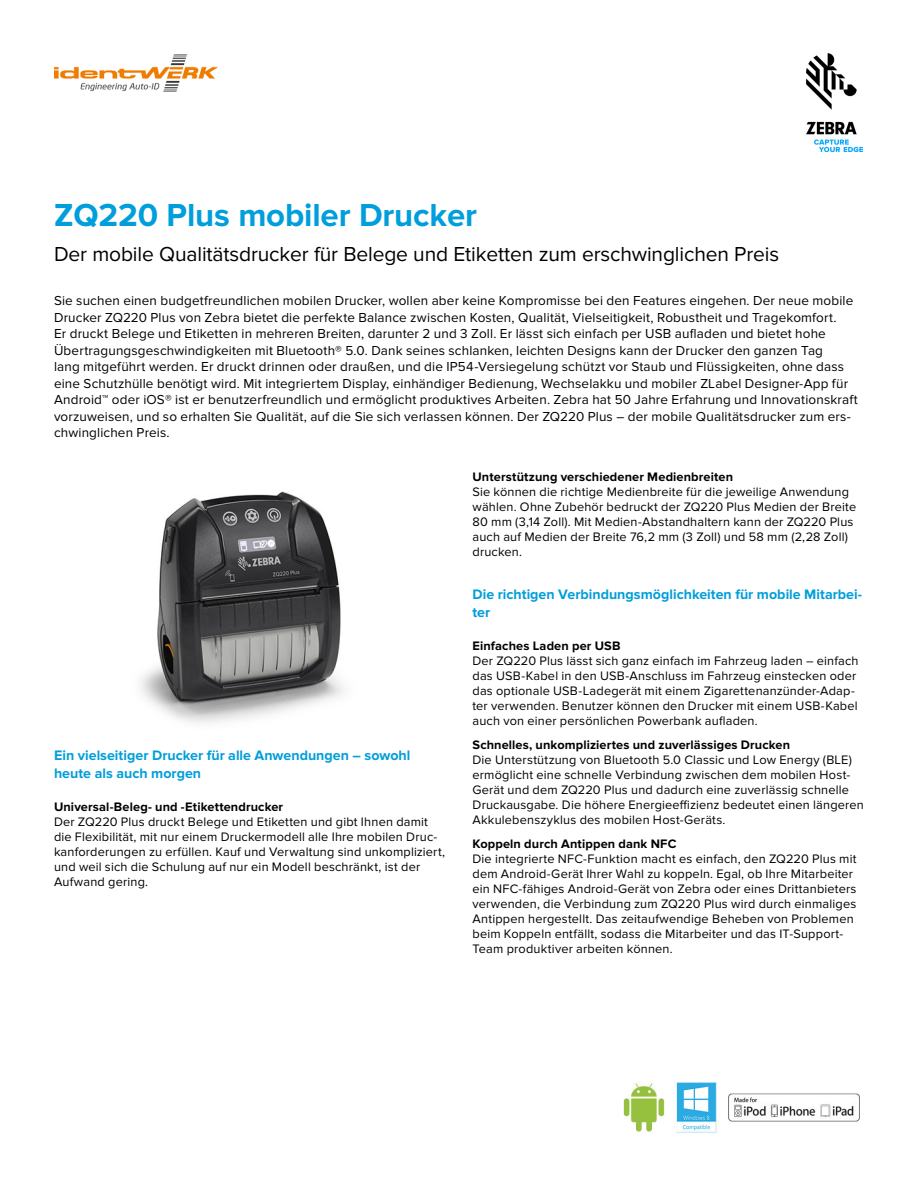
<style>
.page{position:relative;width:918px;height:1188px;background:#fff}
.page>*{position:absolute;margin:0;border:0;box-sizing:border-box;transform-origin:0 0}
.t1{font:700 33px "Proxima Nova";letter-spacing:-.005em;color:#009edb}
.t2{font:21px "Proxima Nova";letter-spacing:-.005em;color:#000}
.t3{font:700 14.25px/17.2px "Proxima Nova";color:#009edb}
.t4{font:13.5px/16.5px "Proxima Nova";letter-spacing:.01em;color:#000}
.t5{font:12.75px/15px "Proxima Nova";letter-spacing:.015em;color:#000}
.t6{font:700 12.75px "Proxima Nova";letter-spacing:.01em;color:#000}
</style>
<div class="page">
<img style="left:806px;top:54px;width:56px;height:97px">
<img style="left:623px;top:1082px;width:237px;height:51px">
<img style="left:140px;top:491px;width:204px;height:232px">
<img style="left:54px;top:54px;width:163px;height:38px">
<h1 class="t1" style="left:54px;top:196px;width:424px">ZQ220 Plus mobiler Drucker</h1>
<h2 class="t2" style="left:54px;top:242px;width:727px">Der mobile Qualitätsdrucker für Belege und Etiketten zum erschwinglichen Preis</h2>
<p class="t4" style="left:54px;top:293px;width:805px">Sie suchen einen budgetfreundlichen mobilen Drucker, wollen aber keine Kompromisse bei den Features eingehen. Der neue mobile Drucker ZQ220 Plus von Zebra bietet die perfekte Balance zwischen Kosten, Qualität, Vielseitigkeit, Robustheit und Tragekomfort.<br>Er druckt Belege und Etiketten in mehreren Breiten, darunter 2 und 3 Zoll. Er lässt sich einfach per USB aufladen und bietet hohe Übertragungsgeschwindigkeiten mit Bluetooth® 5.0. Dank seines schlanken, leichten Designs kann der Drucker den ganzen Tag<br>lang mitgeführt werden. Er druckt drinnen oder draußen, und die IP54-Versiegelung schützt vor Staub und Flüssigkeiten, ohne dass eine Schutzhülle benötigt wird. Mit integriertem Display, einhändiger Bedienung, Wechselakku und mobiler ZLabel Designer-App für Android™ oder iOS® ist er benutzerfreundlich und ermöglicht produktives Arbeiten. Zebra hat 50 Jahre Erfahrung und Innovationskraft vorzuweisen, und so erhalten Sie Qualität, auf die Sie sich verlassen können. Der ZQ220 Plus – der mobile Qualitätsdrucker zum ers&shy;chwinglichen Preis.</p>
<p class="t3" style="left:54px;top:747px;width:358px">Ein vielseitiger Drucker für alle Anwendungen – sowohl heute als auch morgen</p>
<p class="t6" style="left:54px;top:799px;width:231px">Universal-Beleg- und -Etikettendrucker</p>
<p class="t5" style="left:54px;top:814px;width:393px">Der ZQ220 Plus druckt Belege und Etiketten und gibt Ihnen damit die Flexibilität, mit nur einem Druckermodell alle Ihre mobilen Druc&shy;kanforderungen zu erfüllen. Kauf und Verwaltung sind unkompliziert, und weil sich die Schulung auf nur ein Modell beschränkt, ist der Aufwand gering.</p>
<p class="t6" style="left:473px;top:469px;width:262px">Unterstützung verschiedener Medienbreiten</p>
<p class="t5" style="left:473px;top:484px;width:385px">Sie können die richtige Medienbreite für die jeweilige Anwendung wählen. Ohne Zubehör bedruckt der ZQ220 Plus Medien der Breite 80 mm (3,14 Zoll). Mit Medien-Abstandhaltern kann der ZQ220 Plus auch auf Medien der Breite 76,2 mm (3 Zoll) und 58 mm (2,28 Zoll) drucken.</p>
<p class="t3" style="left:472px;top:586px;width:391px">Die richtigen Verbindungsmöglichkeiten für mobile Mitarbei&shy;ter</p>
<p class="t6" style="left:472px;top:638px;width:150px">Einfaches Laden per USB</p>
<p class="t5" style="left:472px;top:653px;width:388px">Der ZQ220 Plus lässt sich ganz einfach im Fahrzeug laden – einfach das USB-Kabel in den USB-Anschluss im Fahrzeug einstecken oder das optionale USB-Ladegerät mit einem Zigarettenanzünder-Adap&shy;ter verwenden. Benutzer können den Drucker mit einem USB-Kabel auch von einer persönlichen Powerbank aufladen.</p>
<p class="t6" style="left:472px;top:737px;width:319px">Schnelles, unkompliziertes und zuverlässiges Drucken</p>
<p class="t5" style="left:472px;top:752px;width:393px">Die Unterstützung von Bluetooth 5.0 Classic und Low Energy (BLE) ermöglicht eine schnelle Verbindung zwischen dem mobilen Host-Gerät und dem ZQ220 Plus und dadurch eine zuverlässig schnelle Druckausgabe. Die höhere Energieeffizienz bedeutet einen längeren Akkulebenszyklus des mobilen Host-Geräts.</p>
<p class="t6" style="left:472px;top:836px;width:205px">Koppeln durch Antippen dank NFC</p>
<p class="t5" style="left:472px;top:851px;width:386px">Die integrierte NFC-Funktion macht es einfach, den ZQ220 Plus mit dem Android-Gerät Ihrer Wahl zu koppeln. Egal, ob Ihre Mitarbeiter ein NFC-fähiges Android-Gerät von Zebra oder eines Drittanbieters verwenden, die Verbindung zum ZQ220 Plus wird durch einmaliges Antippen hergestellt. Das zeitaufwendige Beheben von Problemen beim Koppeln entfällt, sodass die Mitarbeiter und das IT-Support-Team produktiver arbeiten können.</p>
</div>
